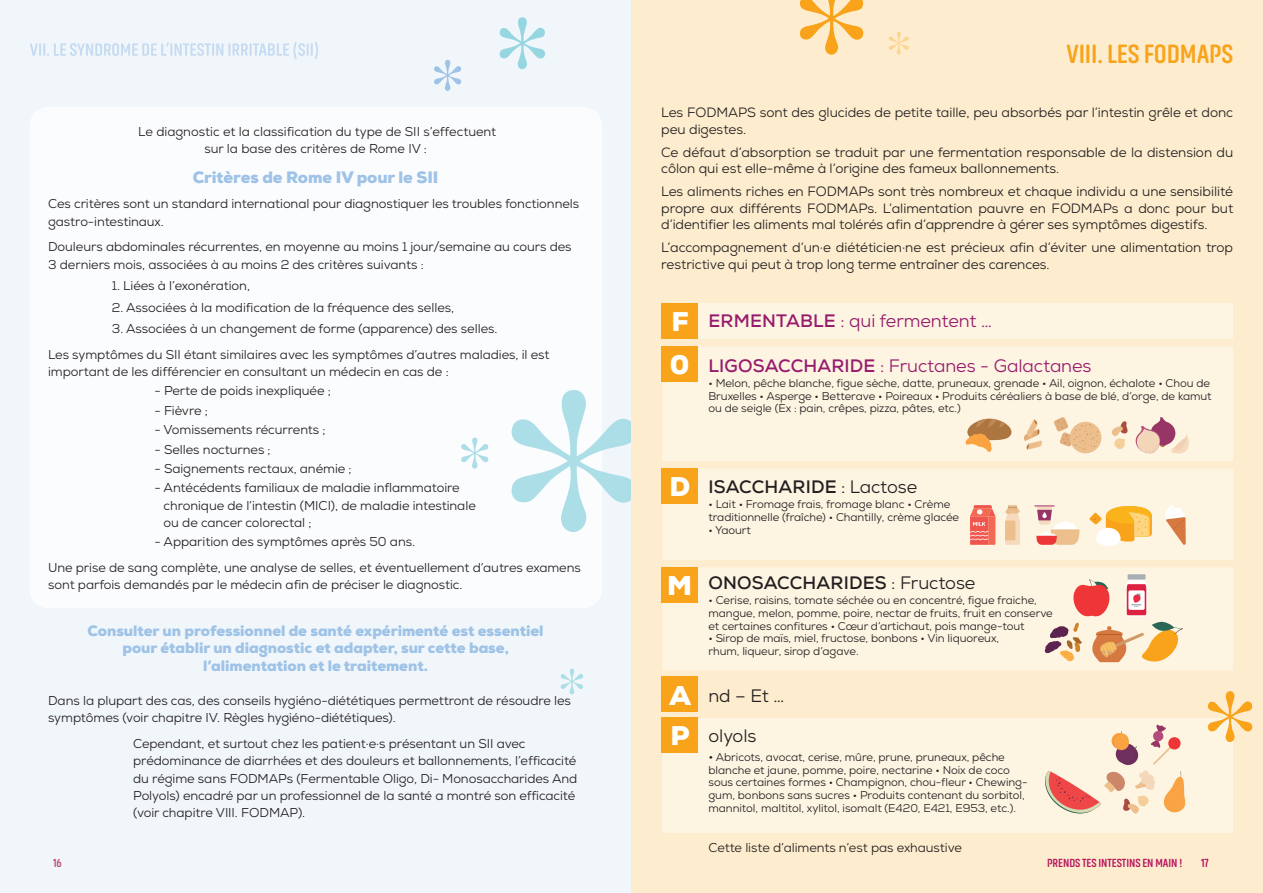
<style>
.page{position:relative;width:1263px;height:893px;background:#fff}
.page>*{position:absolute;margin:0;border:0;box-sizing:border-box;transform-origin:0 0}
.t1{font:700 27px "Akhand Soft";letter-spacing:-.005em;color:#f9a31b}
.t2{font:900 27px/40.8px "Nexa";color:#fff}
.t3{font:18px "Nexa";letter-spacing:-.005em;color:#971b6c}
.t4{font:700 18px "Nexa";letter-spacing:.01em;color:#231f20}
.t5{font:18px "Nexa";letter-spacing:-.005em;color:#231f20}
.t6{font:900 16.5px "Nexa";letter-spacing:-.005em;color:#9ec3e7}
.t7{font:900 15px/17.2px "Nexa";letter-spacing:-.005em;color:#9ec3e7;text-align:center}
.t8{font:13.5px/16.5px "Nexa";letter-spacing:-.005em;color:#231f20}
.t9{font:12.9px/17.2px "Nexa";letter-spacing:-.005em;color:#231f20}
.t10{font:700 12px "Akhand Soft";letter-spacing:-.005em;color:#b5155e}
.t11{font:11.25px/12.8px "Nexa";letter-spacing:-.005em;color:#231f20}
.s1{font-weight:900;font-size:27px;color:#fff}
.s2{font-weight:700}
.s3{font-weight:400}
.s4{font-size:12.9px}
</style>
<div class="page">
<div style="left:0;top:0;width:631px;height:893px;background:#f1f6fb"></div>
<div style="left:53px;top:858px;width:8px;height:9px;background:#f1f6fb"></div>
<div style="left:30px;top:107px;width:572px;height:501px;background:#fbfcfe;border-radius:18px"></div>
<svg style="left:561px;top:669px;width:22px;height:25px"></svg>
<svg style="left:511px;top:390px;width:120px;height:142px"></svg>
<svg style="left:500px;top:17px;width:45px;height:52px"></svg>
<svg style="left:434px;top:60px;width:27px;height:31px"></svg>
<svg style="left:461px;top:438px;width:27px;height:31px"></svg>
<svg style="left:30px;top:42px;width:288px;height:17px;fill:#f1f6fb"></svg>
<div style="left:631px;top:0;width:632px;height:893px;background:#fdedce"></div>
<div style="left:662px;top:303px;width:571px;height:36px;background:#fdf4e2"></div>
<div style="left:661px;top:303px;width:37px;height:36px;background:#f9a31b"></div>
<div style="left:662px;top:346px;width:571px;height:115px;background:#fdf4e2"></div>
<div style="left:662px;top:469px;width:571px;height:91px;background:#fdf4e2"></div>
<div style="left:662px;top:567px;width:571px;height:103px;background:#fdf4e2"></div>
<div style="left:662px;top:718px;width:571px;height:114px;background:#fdf4e2"></div>
<svg style="left:965px;top:419px;width:47px;height:33px;background:#dab081"></svg>
<svg style="left:1135px;top:417px;width:55px;height:37px;background:#e4c1ba"></svg>
<svg style="left:1054px;top:417px;width:49px;height:38px;background:#f1d3af"></svg>
<svg style="left:1024px;top:419px;width:18px;height:31px"></svg>
<svg style="left:1109px;top:418px;width:19px;height:31px"></svg>
<svg style="left:1005px;top:505px;width:15px;height:40px"></svg>
<svg style="left:970px;top:505px;width:25px;height:40px"></svg>
<svg style="left:1034px;top:505px;width:45px;height:40px;background:#f0c7b8"></svg>
<svg style="left:1089px;top:506px;width:63px;height:42px;background:#fcd58c"></svg>
<svg style="left:1164px;top:504px;width:22px;height:41px"></svg>
<svg style="left:1045px;top:724px;width:141px;height:90px"></svg>
<div style="left:1127px;top:574px;width:18px;height:6px;background:#a9afb5"></div>
<svg style="left:1045px;top:579px;width:138px;height:86px;background:#efc7ae"></svg>
<div style="left:661px;top:346px;width:37px;height:35px;background:#f9a31b"></div>
<div style="left:661px;top:468px;width:37px;height:36px;background:#f9a31b"></div>
<div style="left:661px;top:567px;width:37px;height:35px;background:#f9a31b"></div>
<div style="left:661px;top:677px;width:37px;height:35px;background:#f9a31b"></div>
<div style="left:661px;top:718px;width:37px;height:35px;background:#f9a31b"></div>
<svg style="left:800px;top:0;width:63px;height:55px"></svg>
<svg style="left:1208px;top:691px;width:44px;height:51px"></svg>
<svg style="left:889px;top:32px;width:20px;height:23px"></svg>
<p class="t9" style="left:138px;top:123px;width:359px;text-align:center">Le diagnostic et la classification du type de SII s’effectuent sur la base des critères de Rome IV :</p>
<p class="t6" style="left:193px;top:166px;width:247px">Critères de Rome IV pour le SII</p>
<p class="t9" style="left:48px;top:195px;width:533px">Ces critères sont un standard international pour diagnostiquer les troubles fonctionnels gastro-intestinaux.</p>
<p class="t9" style="left:48px;top:238px;width:525px">Douleurs abdominales récurrentes, en moyenne au moins 1 jour/semaine au cours des<br>3 derniers mois, associées à au moins 2 des critères suivants :</p>
<p class="t9" style="left:112px;top:277px;width:140px">1. Liées à l’exonération,</p>
<p class="t9" style="left:112px;top:299px;width:344px">2. Associées à la modification de la fréquence des selles,</p>
<p class="t9" style="left:48px;top:316px;width:503px;line-height:25.8px;text-indent:64px">3. Associées à un changement de forme (apparence) des selles.<br>Les symptômes du SII étant similaires avec les symptômes d’autres maladies, il est</p>
<p class="t9" style="left:48px;top:363px;width:402px">important de les différencier en consultant un médecin en cas de :</p>
<p class="t9" style="left:154px;top:382px;width:178px">- Perte de poids inexpliquée ;</p>
<p class="t9" style="left:154px;top:402px;width:55px">- Fièvre ;</p>
<p class="t9" style="left:154px;top:421px;width:173px">- Vomissements récurrents ;</p>
<p class="t9" style="left:154px;top:441px;width:118px">- Selles nocturnes ;</p>
<p class="t9" style="left:154px;top:460px;width:199px">- Saignements rectaux, anémie ;</p>
<p class="t9" style="left:164px;top:479px;width:314px;text-indent:-9px">- Antécédents familiaux de maladie inflammatoire chronique de l’intestin (MICI), de maladie intestinale ou de cancer colorectal ;</p>
<p class="t9" style="left:48px;top:529px;width:534px;line-height:25.8px;text-indent:106px">- Apparition des symptômes après 50 ans.<br>Une prise de sang complète, une analyse de selles, et éventuellement d’autres examens</p>
<p class="t9" style="left:48px;top:576px;width:416px">sont parfois demandés par le médecin afin de préciser le diagnostic.</p>
<p class="t7" style="left:88px;top:622px;width:457px">Consulter un professionnel de santé expérimenté est essentiel pour établir un diagnostic et adapter, sur cette base, l’alimentation et le traitement.</p>
<p class="t9" style="left:48px;top:692px;width:524px">Dans la plupart des cas, des conseils hygiéno-diététiques permettront de résoudre les symptômes (voir chapitre IV. Règles hygiéno-diététiques).</p>
<p class="t9" style="left:133px;top:735px;width:446px">Cependant, et surtout chez les patient·e·s présentant un SII avec prédominance de diarrhées et des douleurs et ballonnements, l’efficacité du régime sans FODMAPs (Fermentable Oligo, Di- Monosaccharides And Polyols) encadré par un professionnel de la santé a montré son efficacité (voir chapitre VIII. FODMAP).</p>
<p class="t10" style="left:53px;top:856px;width:10px">16</p>
<h1 class="t1" style="left:1066px;top:40px;width:168px">VIII. LES FODMAPS</h1>
<p class="t8" style="left:661px;top:105px;width:573px">Les FODMAPS sont des glucides de petite taille, peu absorbés par l’intestin grêle et donc peu digestes.</p>
<p class="t8" style="left:661px;top:144px;width:573px">Ce défaut d’absorption se traduit par une fermentation responsable de la distension du côlon qui est elle-même à l’origine des fameux ballonnements.</p>
<p class="t8" style="left:661px;top:183px;width:573px;text-align:justify">Les aliments riches en FODMAPs sont très nombreux et chaque individu a une sensibilité propre aux différents FODMAPs. L’alimentation pauvre en FODMAPs a donc pour but d’identifier les aliments mal tolérés afin d’apprendre à gérer ses symptômes digestifs.</p>
<p class="t8" style="left:661px;top:239px;width:573px">L’accompagnement d’un·e diététicien·ne est précieux afin d’éviter une alimentation trop restrictive qui peut à trop long terme entraîner des carences.</p>
<h2 class="t3" style="left:671px;top:309px;width:322px"><span class="s1">F</span> <span class="s2">ERMENTABLE</span> : qui fermentent …</h2>
<h2 class="t3" style="left:709px;top:354px;width:384px"><span class="s2">LIGOSACCHARIDE</span> : Fructanes - Galactanes</h2>
<p class="t11" style="left:708px;top:377px;width:505px">• Melon, pêche blanche, figue sèche, datte, pruneaux, grenade • Ail, oignon, échalote • Chou de<br>Bruxelles • Asperge • Betterave • Poireaux • Produits céréaliers à base de blé, d’orge, de kamut ou de seigle (Ex : pain, crêpes, pizza, pâtes, etc.)</p>
<h1 class="t2" style="left:670px;top:344px;width:21px">0</h1>
<h1 class="t2" style="left:669px;top:466px;width:22px">D</h1>
<h1 class="t2" style="left:667px;top:565px;width:26px">M</h1>
<h1 class="t2" style="left:669px;top:675px;width:23px">A<br>P</h1>
<h2 class="t4" style="left:709px;top:476px;width:210px">ISACCHARIDE <span class="s3">: Lactose</span></h2>
<p class="t11" style="left:708px;top:498px;width:252px">• Lait • Fromage frais, fromage blanc • Crème traditionnelle (fraîche) • Chantilly, crème glacée</p>
<p class="t11" style="left:708px;top:524px;width:44px">• Yaourt</p>
<h2 class="t4" style="left:709px;top:572px;width:268px">ONOSACCHARIDES <span class="s3">: Fructose</span></h2>
<p class="t11" style="left:708px;top:594px;width:346px">• Cerise, raisins, tomate séchée ou en concentré, figue fraiche, mangue, melon, pomme, poire, nectar de fruits, fruit en conserve et certaines confitures • Cœur d’artichaut, pois mange-tout</p>
<p class="t11" style="left:708px;top:632px;width:292px">• Sirop de maïs, miel, fructose, bonbons • Vin liquoreux, rhum, liqueur, sirop d’agave.</p>
<h2 class="t5" style="left:708px;top:684px;width:77px">nd – Et …</h2>
<h2 class="t5" style="left:708px;top:724px;width:50px">olyols</h2>
<p class="t11" style="left:708px;top:751px;width:321px"><span class="s4">•</span> Abricots, avocat, cerise, mûre, prune, pruneaux, pêche blanche et jaune, pomme, poire, nectarine • Noix de coco sous certaines formes • Champignon, chou-fleur • Chewing&shy;gum, bonbons sans sucres • Produits contenant du sorbitol, mannitol, maltitol, xylitol, isomalt (E420, E421, E953, etc.).</p>
<p class="t9" style="left:708px;top:839px;width:255px">Cette liste d’aliments n’est pas exhaustive</p>
<p class="t10" style="left:1047px;top:856px;width:137px">PRENDS TES INTESTINS EN MAIN !</p>
<p class="t10" style="left:1201px;top:856px;width:9px">17</p>
</div>
